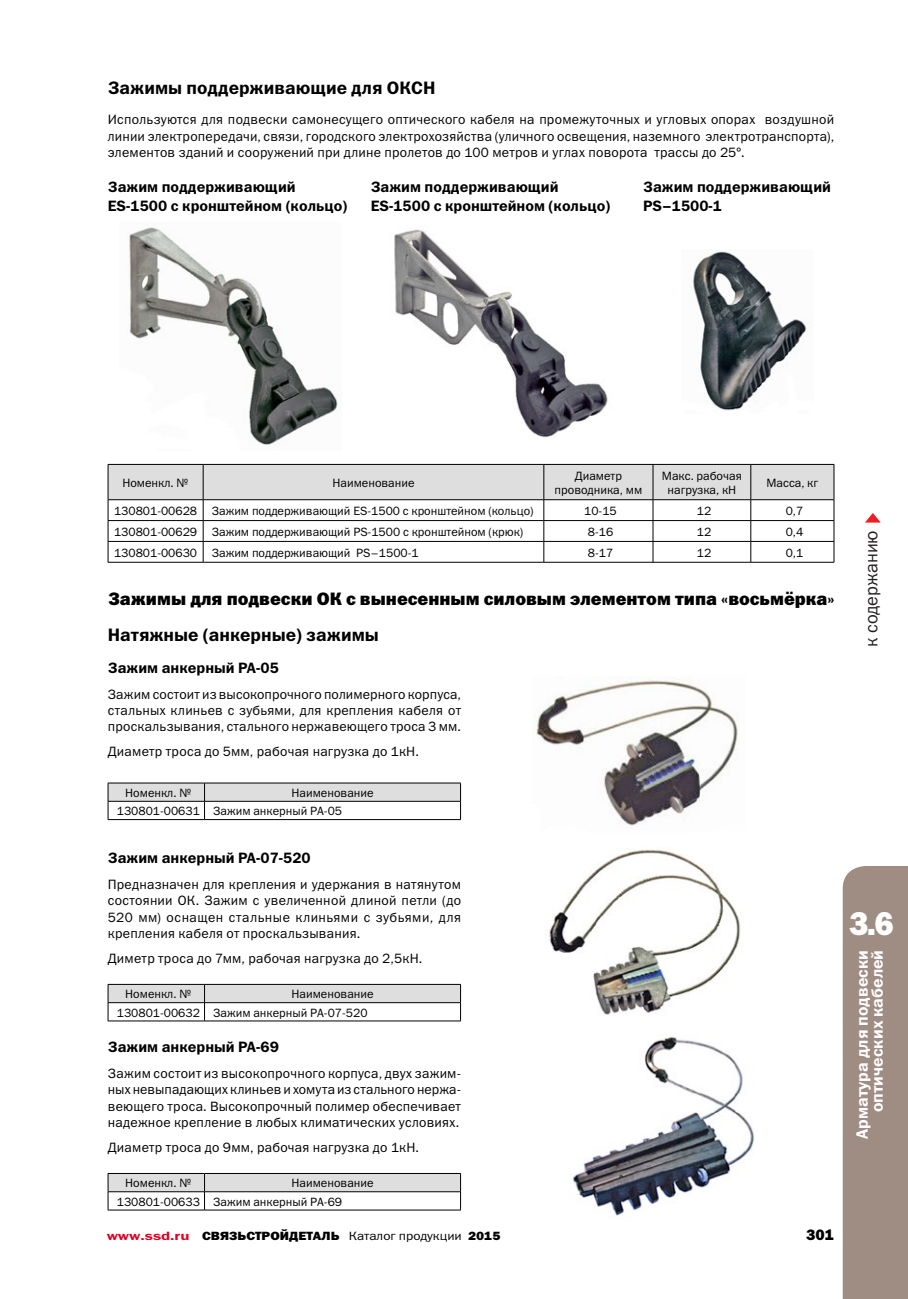
<style>
.page{position:relative;width:908px;height:1299px;background:#fff}
.page>*{position:absolute;margin:0;border:0;box-sizing:border-box;transform-origin:0 0}
.t1{font:33.2px "Franklin Gothic Heavy C";color:#fff;scale:.95 1}
.t2{font:18px "Franklin Gothic Heavy C";color:#000}
.t3{font:18px "Franklin Gothic Demi C";color:#000}
.t4{font:18px "Franklin Gothic Book C";color:#231f20}
.t5{font:16.6px/15px "Franklin Gothic Demi C";color:#fff;text-align:right}
.t6{font:15.2px "Franklin Gothic Heavy C";color:#000}
.t7{font:15px/18px "Franklin Gothic Demi C";color:#000}
.t8{font:13.6px/16.2px "Franklin Gothic Book C";letter-spacing:.02em;color:#000;text-align:justify}
.t9{font:12px/18.2px "Franklin Gothic Book C";color:#000}
.t10{font:12px "Franklin Gothic Heavy C";color:#000;scale:1.1 1}
.s1{font-family:"Franklin Gothic Demi C";color:#df0023}
.s2{font-family:"Franklin Gothic Book C"}
</style>
<div class="page">
<div style="left:842px;top:866px;width:65px;height:432px;background:#9f8d83"></div>
<img style="left:533px;top:680px;width:205px;height:146px">
<img style="left:549px;top:849px;width:192px;height:166px">
<img style="left:394px;top:229px;width:214px;height:209px">
<img style="left:129px;top:227px;width:212px;height:218px">
<hr style="left:108px;top:782px;width:96px;height:1px;background:#000">
<hr style="left:204px;top:782px;width:256px;height:1px;background:#000">
<svg style="left:108px;top:783px;width:353px;height:36px"></svg>
<hr style="left:108px;top:819px;width:96px;height:1px;background:#000">
<hr style="left:204px;top:819px;width:256px;height:1px;background:#000">
<svg style="left:108px;top:984px;width:353px;height:36px"></svg>
<hr style="left:108px;top:1020px;width:96px;height:1px;background:#000">
<hr style="left:204px;top:1020px;width:256px;height:1px;background:#000">
<hr style="left:108px;top:1172px;width:96px;height:1px;background:#000">
<hr style="left:204px;top:1172px;width:256px;height:1px;background:#000">
<svg style="left:108px;top:1173px;width:353px;height:36px"></svg>
<hr style="left:108px;top:1209px;width:96px;height:1px;background:#000">
<hr style="left:204px;top:1209px;width:256px;height:1px;background:#000">
<svg style="left:108px;top:464px;width:726px;height:98px"></svg>
<hr style="left:108px;top:562px;width:95px;height:1px;background:#000">
<hr style="left:203px;top:562px;width:340px;height:1px;background:#000">
<hr style="left:543px;top:562px;width:109px;height:1px;background:#000">
<hr style="left:652px;top:562px;width:98px;height:1px;background:#000">
<hr style="left:750px;top:562px;width:83px;height:1px;background:#000">
<img style="left:693px;top:250px;width:118px;height:161px">
<img style="left:572px;top:1037px;width:182px;height:179px">
<svg style="left:865px;top:513px;width:15px;height:9px"></svg>
<h2 class="t3" style="left:108px;top:78px;width:329px">Зажимы поддерживающие для ОКСН</h2>
<p class="t8" style="left:108px;top:111px;width:727px">Используются для подвески самонесущего оптического кабеля на промежуточных и угловых опорах воздушной линии электропередачи, связи, городского электрохозяйства (уличного освещения, наземного электротранспорта), элементов зданий и сооружений при длине пролетов до 100 метров и углах поворота трассы до 25°.</p>
<p class="t7" style="left:108px;top:178px;width:241px">Зажим поддерживающий<br>ES-1500 с кронштейном (кольцо)</p>
<p class="t7" style="left:370px;top:178px;width:241px">Зажим поддерживающий<br>ES-1500 с кронштейном (кольцо)</p>
<p class="t7" style="left:643px;top:178px;width:189px">Зажим поддерживающий<br>PS–1500-1</p>
<p class="t9" style="left:122px;top:473px;width:68px">Номенкл. №</p>
<p class="t9" style="left:332px;top:473px;width:84px">Наименование</p>
<p class="t9" style="left:554px;top:468px;width:89px;line-height:14.4px;text-align:center">Диаметр проводника, мм</p>
<p class="t9" style="left:661px;top:468px;width:81px;line-height:14.4px;text-align:center">Макс. рабочая нагрузка, кН</p>
<p class="t9" style="left:766px;top:473px;width:53px">Масса, кг</p>
<p class="t9" style="left:114px;top:501px;width:421px">130801-00628 Зажим поддерживающий ES-1500 с кронштейном (кольцо)</p>
<p class="t9" style="left:584px;top:501px;width:34px">10-15</p>
<p class="t9" style="left:696px;top:501px;width:16px">12</p>
<p class="t9" style="left:785px;top:501px;width:19px">0,7</p>
<p class="t9" style="left:114px;top:522px;width:410px">130801-00629 Зажим поддерживающий PS-1500 с кронштейном (крюк)</p>
<p class="t9" style="left:587px;top:522px;width:27px">8-16</p>
<p class="t9" style="left:696px;top:522px;width:16px">12</p>
<p class="t9" style="left:785px;top:522px;width:19px">0,4</p>
<p class="t9" style="left:114px;top:543px;width:306px">130801-00630 Зажим поддерживающий PS–1500-1</p>
<p class="t9" style="left:587px;top:543px;width:27px">8-17</p>
<p class="t9" style="left:696px;top:543px;width:16px">12</p>
<p class="t9" style="left:785px;top:543px;width:19px">0,1</p>
<h2 class="t2" style="left:108px;top:588px;width:727px">Зажимы для подвески ОК с вынесенным силовым элементом типа «восьмёрка»</h2>
<h2 class="t3" style="left:108px;top:625px;width:272px">Натяжные (анкерные) зажимы</h2>
<p class="t7" style="left:108px;top:658px;width:172px">Зажим анкерный PA-05</p>
<p class="t8" style="left:108px;top:686px;width:354px">Зажим состоит из высокопрочного полимерного корпуса, стальных клиньев c зубьями, для крепления кабеля от проскальзывания, стального нержавеющего троса 3 мм.</p>
<p class="t8" style="left:108px;top:743px;width:312px">Диаметр троса до 5мм, рабочая нагрузка до 1кН.</p>
<p class="t9" style="left:117px;top:783px;width:258px;text-indent:174px">Наименование<br>130801-00631 Зажим анкерный PA-05</p>
<p class="t9" style="left:125px;top:783px;width:68px">Номенкл. №</p>
<p class="t7" style="left:108px;top:848px;width:204px">Зажим анкерный PA-07-520</p>
<p class="t8" style="left:108px;top:876px;width:354px">Предназначен для крепления и удержания в натянутом состоянии ОК. Зажим с увеличенной длиной петли (до 520 мм) оснащен стальные клиньями c зубьями, для крепления кабеля от проскальзывания.</p>
<p class="t8" style="left:108px;top:949px;width:316px">Диметр троса до 7мм, рабочая нагрузка до 2,5кН.</p>
<p class="t9" style="left:117px;top:985px;width:258px;text-indent:174px">Наименование<br>130801-00632 Зажим анкерный PA-07-520</p>
<p class="t9" style="left:125px;top:985px;width:68px">Номенкл. №</p>
<p class="t7" style="left:108px;top:1037px;width:172px">Зажим анкерный PA-69</p>
<p class="t8" style="left:108px;top:1065px;width:354px">Зажим состоит из высокопрочного корпуса, двух зажим&shy;ных невыпадающих клиньев и хомута из стального нержа&shy;веющего троса. Высокопрочный полимер обеспечивает надежное крепление в любых климатических условиях.</p>
<p class="t8" style="left:108px;top:1138px;width:312px">Диаметр троса до 9мм, рабочая нагрузка до 1кН.</p>
<p class="t9" style="left:117px;top:1173px;width:258px;text-indent:174px">Наименование<br>130801-00633 Зажим анкерный PA-69</p>
<p class="t9" style="left:125px;top:1173px;width:68px">Номенкл. №</p>
<p class="t10" style="left:107px;top:1228px;width:359px"><span class="s1">www.ssd.ru</span> СВЯЗЬСТРОЙДЕТАЛЬ <span class="s2">Каталог продукции</span> 2015</p>
<p class="t6" style="left:805px;top:1225px;width:29px">301</p>
<h2 class="t4" style="left:860px;top:646px;width:118px;rotate:-90deg">к содержанию</h2>
<h1 class="t1" style="left:848px;top:904px;width:49px">3.6</h1>
<p class="t5" style="left:853px;top:1138px;width:191px;rotate:-90deg">Арматура для подвески оптических кабелей</p>
</div>
